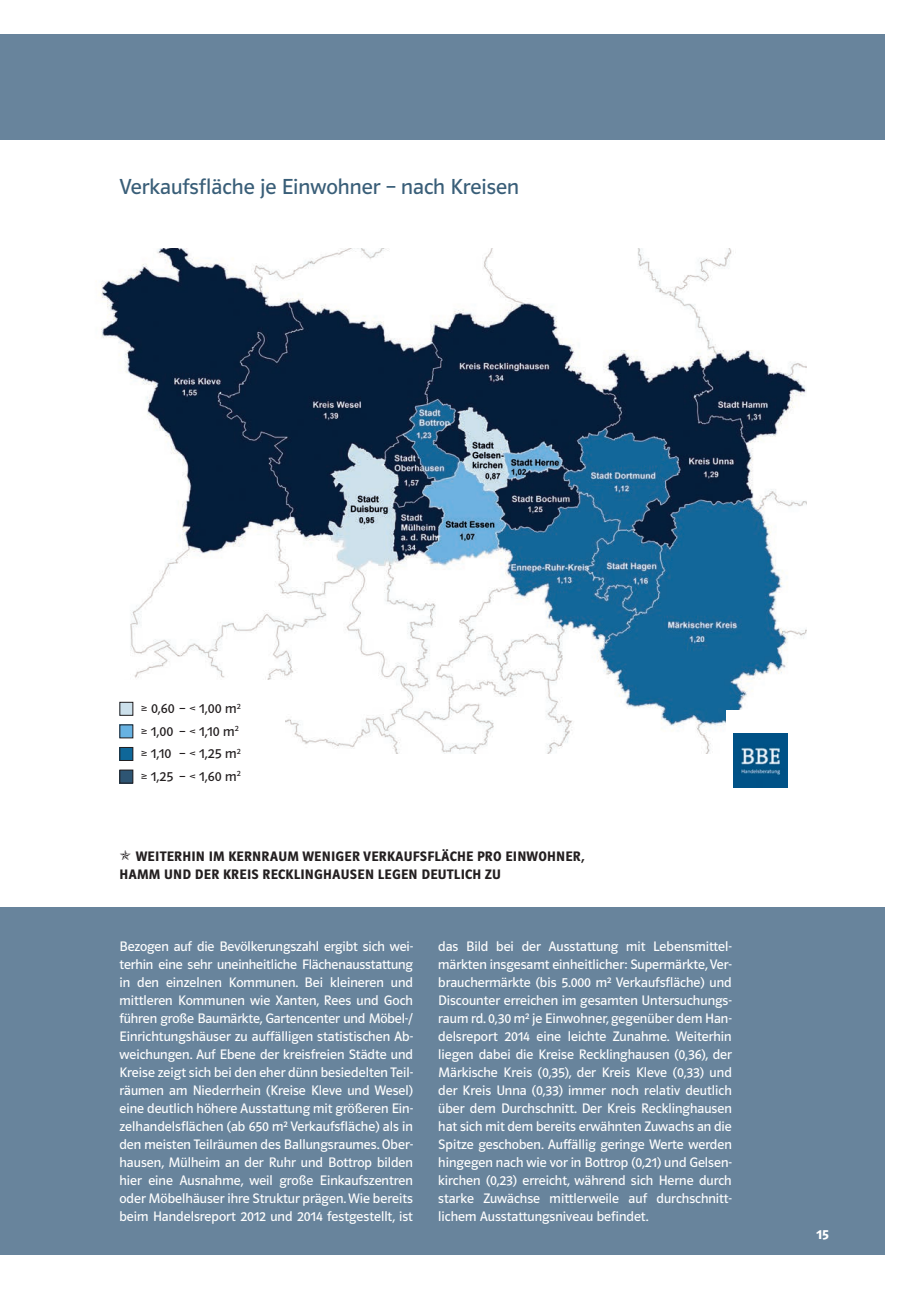
<style>
.page{position:relative;width:919px;height:1289px;background:#fff}
.page>*{position:absolute;margin:0;border:0;box-sizing:border-box;transform-origin:0 0}
.t1{font:22.5px "Polo 11 K Buch";color:#395e78}
.t2{font:14.25px/18px "Polo 11 K Buch";color:#fff;text-align:justify}
.t3{font:14.25px/18px "Polo 11 K Hfett";letter-spacing:.02em;color:#231f20}
.t4{font:14.25px/22.5px "Polo 11 K Buch";letter-spacing:.01em;color:#231f20}
.t5{font:14.25px "Polo 11 K Hfett";color:#fff}
</style>
<div class="page">
<div style="left:0;top:34px;width:884px;height:1220px;background:#68849c"></div>
<div style="left:0;top:140px;width:918px;height:766px;background:#fff"></div>
<img style="left:101px;top:248px;width:705px;height:505px">
<div style="left:13px;top:680px;width:272px;height:123px;background:#fff"></div>
<div style="left:726px;top:710px;width:102px;height:104px;background:#fff"></div>
<img style="left:733px;top:734px;width:54px;height:54px">
<div style="left:120px;top:702px;width:13px;height:13px;background:#cce0eb"></div>
<div style="left:119px;top:702px;width:14px;height:13px;border:1px solid #231f20"></div>
<div style="left:120px;top:725px;width:13px;height:13px;background:#67b2e2"></div>
<div style="left:120px;top:747px;width:13px;height:13px;background:#0f6799"></div>
<div style="left:119px;top:747px;width:14px;height:13px;border:1px solid #231f20"></div>
<div style="left:120px;top:770px;width:13px;height:13px;background:#2e5573"></div>
<div style="left:119px;top:769px;width:14px;height:14px;border:1px solid #231f20"></div>
<h1 class="t1" style="left:119px;top:175px;width:401px">Verkaufsfläche je Einwohner – nach Kreisen</h1>
<p class="t4" style="left:141px;top:697px;width:101px">≥ 0,60 – &lt; 1,00 m<sup>2 </sup>≥ 1,00 – &lt; 1,10 m<sup>2 </sup>≥ 1,10 – &lt; 1,25 m<sup>2 </sup>≥ 1,25 – &lt; 1,60 m<sup>2</sup></p>
<p class="t3" style="left:119px;top:847px;width:466px;text-indent:16px">WEITERHIN IM KERNRAUM WENIGER VERKAUFSFLÄCHE PRO EINWOHNER,<br>HAMM UND DER KREIS RECKLINGHAUSEN LEGEN DEUTLICH ZU</p>
<p class="t2" style="left:119px;top:937px;width:295px">Bezogen auf die Bevölkerungszahl ergibt sich wei&shy;terhin eine sehr uneinheitliche Flächenausstattung in den einzelnen Kommunen. Bei kleineren und mittleren Kommunen wie Xanten, Rees und Goch führen große Baumärkte, Gartencenter und Möbel-/ Einrichtungshäuser zu auffälligen statistischen Ab&shy;weichungen. Auf Ebene der kreisfreien Städte und Kreise zeigt sich bei den eher dünn besiedelten Teil&shy;räumen am Niederrhein (Kreise Kleve und Wesel) eine deutlich höhere Ausstattung mit größeren Ein&shy;zelhandelsflächen (ab 650 m² Verkaufsfläche) als in den meisten Teilräumen des Ballungsraumes. Ober&shy;hausen, Mülheim an der Ruhr und Bottrop bilden hier eine Ausnahme, weil große Einkaufszentren oder Möbelhäuser ihre Struktur prägen. Wie bereits beim Handelsreport 2012 und 2014 festgestellt, ist</p>
<p class="t2" style="left:438px;top:937px;width:295px">das Bild bei der Ausstattung mit Lebensmittel&shy;märkten insgesamt einheitlicher: Supermärkte, Ver&shy;brauchermärkte (bis 5.000 m² Verkaufsfläche) und Discounter erreichen im gesamten Untersuchungs&shy;raum rd. 0,30 m² je Einwohner, gegenüber dem Han&shy;delsreport 2014 eine leichte Zunahme. Weiterhin liegen dabei die Kreise Recklinghausen (0,36), der Märkische Kreis (0,35), der Kreis Kleve (0,33) und der Kreis Unna (0,33) immer noch relativ deutlich über dem Durchschnitt. Der Kreis Recklinghausen hat sich mit dem bereits erwähnten Zuwachs an die Spitze geschoben. Auffällig geringe Werte werden hingegen nach wie vor in Bottrop (0,21) und Gelsen&shy;kirchen (0,23) erreicht, während sich Herne durch starke Zuwächse mittlerweile auf durchschnitt&shy;lichem Ausstattungsniveau befindet.</p>
<p class="t5" style="left:816px;top:1226px;width:14px">15</p>
</div>
